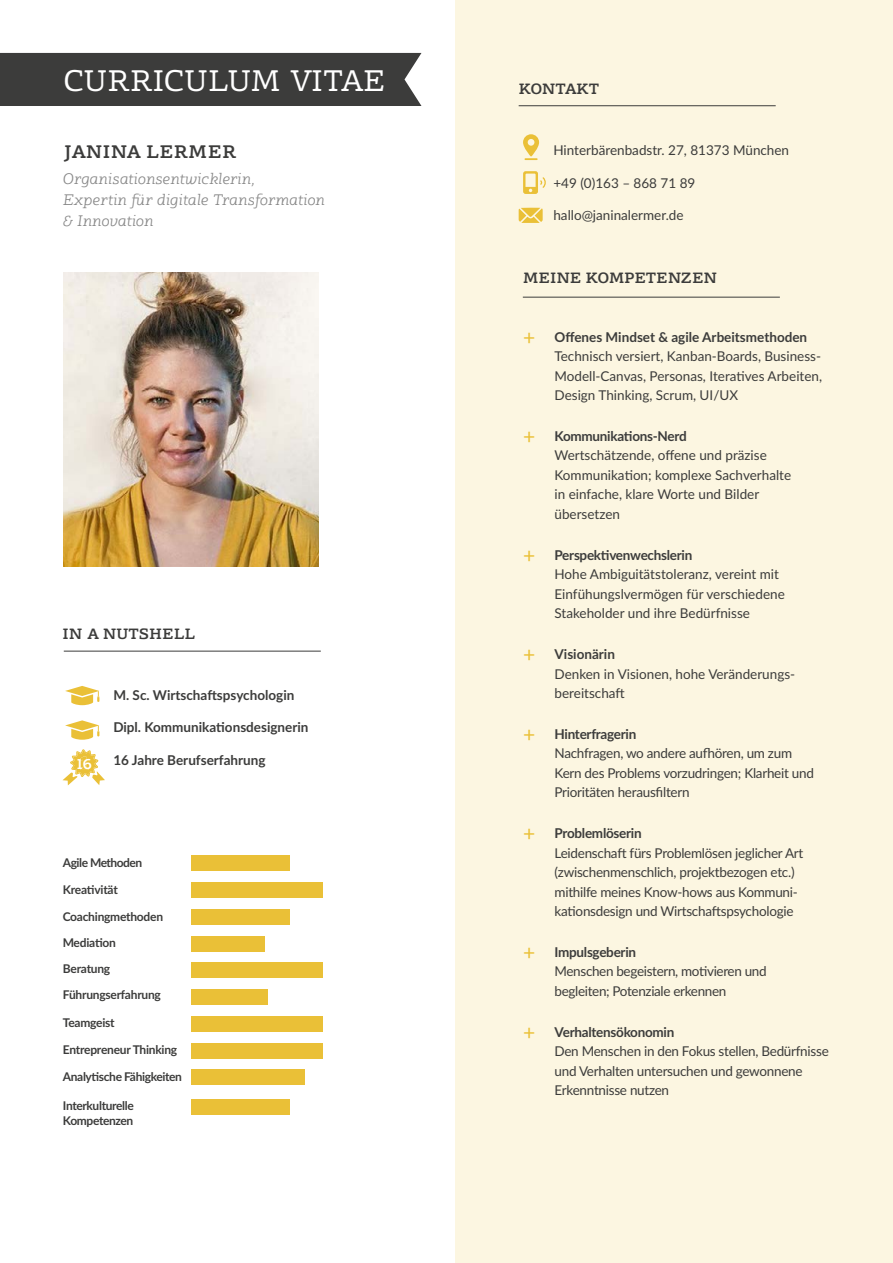
<style>
.page{position:relative;width:893px;height:1263px;background:#fff}
.page>*{position:absolute;margin:0;border:0;box-sizing:border-box;transform-origin:0 0}
.t1{font:29.25px "Nautinger";letter-spacing:.015em;color:#fff}
.t2{font:700 17.85px "Nautinger";letter-spacing:.025em;color:#3c3c3b}
.t3{font:italic 300 15px/21px "Nautinger";letter-spacing:.02em;color:#878787}
.t4{font:700 14.7px "Nautinger";color:#3c3c3b}
.t5{font:700 14.7px "Nautinger";letter-spacing:.02em;color:#3c3c3b}
.t6{font:700 14.7px "Nautinger";color:#fff}
.t7{font:13.5px/19.5px "Lato";color:#3c3c3b}
.t8{font:13.5px/19.5px "Lato";letter-spacing:-.02em;color:#3c3c3b}
.t9{font:700 13.5px "Lato";color:#3c3c3b}
.t10{font:700 12px/26.1px "Lato";letter-spacing:-.025em;color:#3c3c3b}
.s1{font-size:21px;color:#eac037}
.s2{font-weight:700}
</style>
<div class="page">
<div style="left:0;top:53px;width:421px;height:53px;background:#3c3c3b"></div>
<div style="left:455px;top:0;width:438px;height:1263px;background:#fcf6e1"></div>
<hr style="left:64px;top:651px;width:257px;height:1px;background:#3c3c3b">
<img style="left:64px;top:272px;width:255px;height:294px">
<svg style="left:63px;top:749px;width:42px;height:36px"></svg>
<div style="left:192px;top:855px;width:98px;height:16px;background:#eac037"></div>
<div style="left:192px;top:1070px;width:113px;height:15px;background:#eac037"></div>
<div style="left:192px;top:1099px;width:98px;height:16px;background:#eac037"></div>
<hr style="left:523px;top:297px;width:257px;height:1px;background:#3c3c3b">
<hr style="left:519px;top:105px;width:257px;height:1px;background:#3c3c3b">
<svg style="left:523px;top:134px;width:16px;height:26px"></svg>
<svg style="left:523px;top:171px;width:23px;height:23px"></svg>
<svg style="left:519px;top:208px;width:24px;height:15px"></svg>
<svg style="left:65px;top:686px;width:34px;height:19px"></svg>
<svg style="left:65px;top:720px;width:34px;height:20px"></svg>
<div style="left:192px;top:989px;width:76px;height:16px;background:#eac037"></div>
<div style="left:192px;top:963px;width:131px;height:15px;background:#eac037"></div>
<div style="left:192px;top:1016px;width:131px;height:16px;background:#eac037"></div>
<div style="left:192px;top:1043px;width:131px;height:15px;background:#eac037"></div>
<div style="left:192px;top:882px;width:131px;height:16px;background:#eac037"></div>
<div style="left:192px;top:909px;width:98px;height:16px;background:#eac037"></div>
<div style="left:191px;top:936px;width:74px;height:15px;background:#eac037"></div>
<h1 class="t1" style="left:64px;top:63px;width:323px">CURRICULUM VITAE</h1>
<h2 class="t2" style="left:64px;top:140px;width:175px">JANINA LERMER</h2>
<p class="t3" style="left:64px;top:167px;width:264px">Organisationsentwicklerin,<br>Expertin für digitale Transformation &amp; Innovation</p>
<p class="t5" style="left:63px;top:624px;width:134px">IN A NUTSHELL</p>
<p class="t6" style="left:77px;top:754px;width:17px">16</p>
<p class="t9" style="left:113px;top:685px;width:182px">M. Sc. Wirtschaftspsychologin</p>
<p class="t9" style="left:113px;top:717px;width:197px">Dipl. Kommunikationsdesignerin</p>
<p class="t9" style="left:113px;top:750px;width:154px">16 Jahre Berufserfahrung</p>
<p class="t10" style="left:63px;top:849px;width:81px">Agile Methoden</p>
<p class="t10" style="left:63px;top:876px;width:102px">Kreativität<br>Coachingmethoden<br>Mediation</p>
<p class="t10" style="left:63px;top:955px;width:49px">Beratung</p>
<p class="t10" style="left:63px;top:981px;width:100px">Führungserfahrung</p>
<p class="t10" style="left:63px;top:1009px;width:53px">Teamgeist</p>
<p class="t10" style="left:63px;top:1036px;width:116px">Entrepreneur Thinking</p>
<p class="t10" style="left:63px;top:1063px;width:121px">Analytische Fähigkeiten</p>
<p class="t10" style="left:63px;top:1097px;width:72px;line-height:15px">Interkulturelle<br>Kompetenzen</p>
<p class="t4" style="left:519px;top:80px;width:82px">KONTAKT</p>
<p class="t7" style="left:553px;top:140px;width:237px">Hinterbärenbadstr. 27, 81373 München</p>
<p class="t7" style="left:553px;top:172px;width:143px">+49 (0)163 – 868 71 89</p>
<p class="t7" style="left:553px;top:205px;width:132px">hallo@janinalermer.de</p>
<p class="t4" style="left:523px;top:269px;width:196px">MEINE KOMPETENZEN</p>
<p class="t7" style="left:554px;top:326px;width:269px;text-indent:-32px"><span class="s1">+</span> <span class="s2">Offenes Mindset &amp; agile Arbeitsmethoden </span>Technisch versiert, Kanban-Boards, Business-Modell-Canvas, Personas, Iteratives Arbeiten, Design Thinking, Scrum, UI/UX</p>
<p class="t7" style="left:554px;top:426px;width:238px;text-indent:-32px"><span class="s1">+</span> <span class="s2">Kommunikations-Nerd<br></span>Wertschätzende, offene und präzise<br>Kommunikation; komplexe Sachverhalte in einfache, klare Worte und Bilder übersetzen</p>
<p class="t7" style="left:554px;top:544px;width:232px;text-indent:-32px"><span class="s1">+</span> <span class="s2">Perspektivenwechslerin<br></span>Hohe Ambiguitätstoleranz, vereint mit Einfühungslvermögen für verschiedene Stakeholder und ihre Bedürfnisse</p>
<p class="t7" style="left:554px;top:644px;width:242px;text-indent:-32px"><span class="s1">+</span> <span class="s2">Visionärin<br></span>Denken in Visionen, hohe Veränderungs&shy;bereitschaft</p>
<p class="t8" style="left:554px;top:723px;width:261px;text-indent:-32px"><span class="s1">+</span> <span class="s2">Hinterfragerin<br></span>Nachfragen, wo andere aufhören, um zum<br>Kern des Problems vorzudringen; Klarheit und<br>Prioritäten herausfiltern</p>
<p class="t8" style="left:554px;top:823px;width:250px;text-indent:-32px"><span class="s1">+</span> <span class="s2">Problemlöserin<br></span>Leidenschaft fürs Problemlösen jeglicher Art (zwischenmenschlich, projektbezogen etc.) mithilfe meines Know-hows aus Kommuni&shy;kationsdesign und Wirtschaftspsychologie</p>
<p class="t8" style="left:554px;top:941px;width:214px;text-indent:-32px"><span class="s1">+</span> <span class="s2">Impulsgeberin<br></span>Menschen begeistern, motivieren und begleiten; Potenziale erkennen</p>
<p class="t8" style="left:554px;top:1021px;width:276px;text-indent:-32px"><span class="s1">+</span> <span class="s2">Verhaltensökonomin<br></span>Den Menschen in den Fokus stellen, Bedürfnisse und Verhalten untersuchen und gewonnene Erkenntnisse nutzen</p>
</div>
